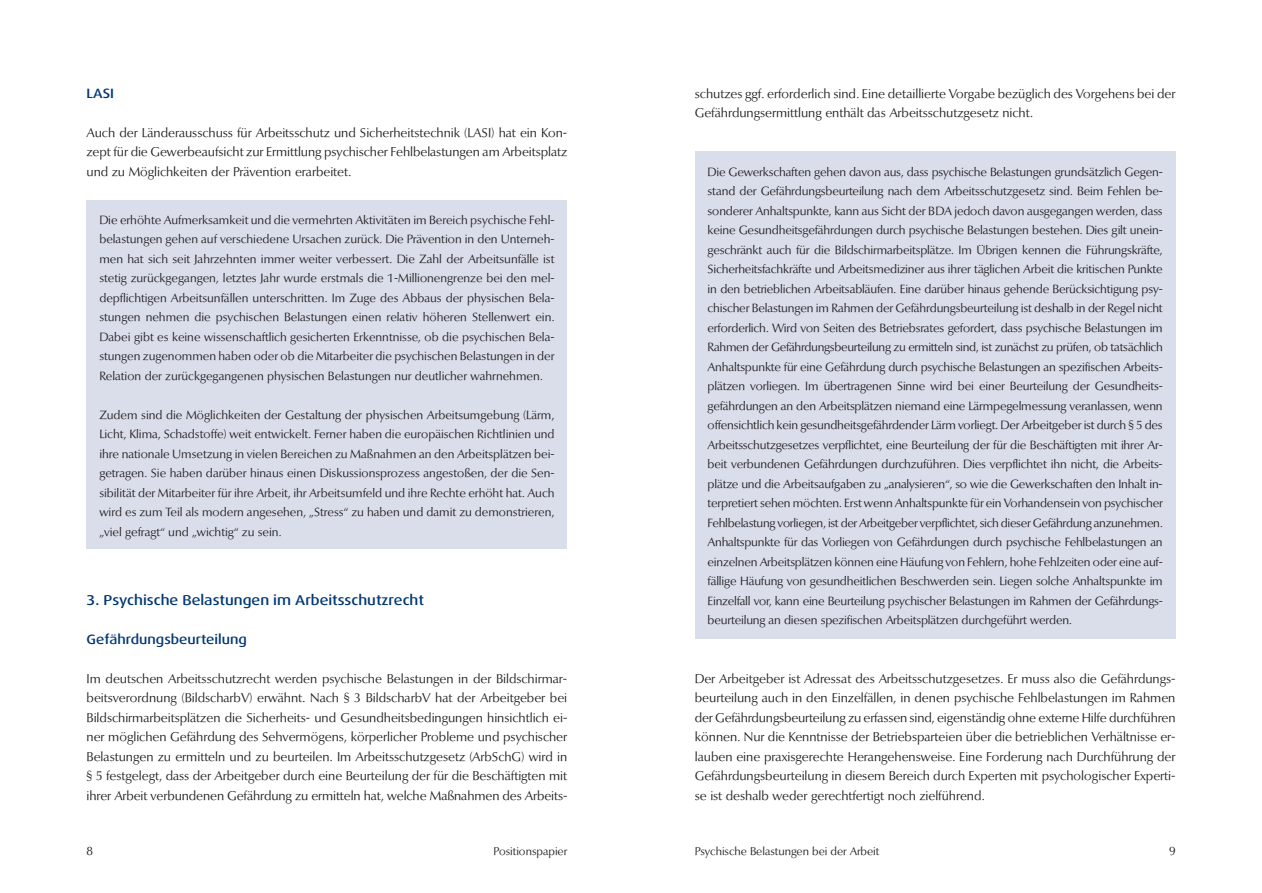
<style>
.page{position:relative;width:1262px;height:893px;background:#fff}
.page>*{position:absolute;margin:0;border:0;box-sizing:border-box;transform-origin:0 0}
.t1{font:500 14.25px "Dax Wide";color:#013775}
.t2{font:500 13.5px "Dax Wide";color:#013775}
.t3{font:12.75px/19.5px "Optima BQ";color:#231f20;text-align:justify}
.t4{font:12px/19.5px "Optima BQ";color:#231f20;text-align:justify}
.t5{font:11.25px "Optima BQ";color:#231f20}
</style>
<div class="page">
<div style="left:87px;top:200px;width:480px;height:348px;background:#dadeeb"></div>
<div style="left:695px;top:152px;width:480px;height:487px;background:#dadeeb"></div>
<p class="t2" style="left:87px;top:87px;width:29px">LASI</p>
<p class="t3" style="left:87px;top:124px;width:482px">Auch der Länderausschuss für Arbeitsschutz und Sicherheitstechnik (LASI) hat ein Kon&shy;zept für die Gewerbeaufsicht zur Ermittlung psychischer Fehlbelastungen am Arbeitsplatz und zu Möglichkeiten der Prävention erarbeitet.</p>
<p class="t4" style="left:99px;top:211px;width:456px">Die erhöhte Aufmerksamkeit und die vermehrten Aktivitäten im Bereich psychische Fehl&shy;belastungen gehen auf verschiedene Ursachen zurück. Die Prävention in den Unterneh&shy;men hat sich seit Jahrzehnten immer weiter verbessert. Die Zahl der Arbeitsunfälle ist stetig zurückgegangen, letztes Jahr wurde erstmals die 1-Millionengrenze bei den mel&shy;depflichtigen Arbeitsunfällen unterschritten. Im Zuge des Abbaus der physischen Bela&shy;stungen nehmen die psychischen Belastungen einen relativ höheren Stellenwert ein.<br>Dabei gibt es keine wissenschaftlich gesicherten Erkenntnisse, ob die psychischen Bela&shy;stungen zugenommen haben oder ob die Mitarbeiter die psychischen Belastungen in der Relation der zurückgegangenen physischen Belastungen nur deutlicher wahrnehmen.</p>
<p class="t4" style="left:99px;top:406px;width:456px">Zudem sind die Möglichkeiten der Gestaltung der physischen Arbeitsumgebung (Lärm, Licht, Klima, Schadstoffe) weit entwickelt. Ferner haben die europäischen Richtlinien und ihre nationale Umsetzung in vielen Bereichen zu Maßnahmen an den Arbeitsplätzen bei&shy;getragen. Sie haben darüber hinaus einen Diskussionsprozess angestoßen, der die Sen&shy;sibilität der Mitarbeiter für ihre Arbeit, ihr Arbeitsumfeld und ihre Rechte erhöht hat. Auch wird es zum Teil als modern angesehen, „Stress“ zu haben und damit zu demonstrieren, „viel gefragt“ und „wichtig“ zu sein.</p>
<p class="t1" style="left:87px;top:593px;width:339px">3. Psychische Belastungen im Arbeitsschutzrecht</p>
<p class="t2" style="left:87px;top:633px;width:162px">Gefährdungsbeurteilung</p>
<p class="t3" style="left:87px;top:670px;width:482px">Im deutschen Arbeitsschutzrecht werden psychische Belastungen in der Bildschirmar&shy;beitsverordnung (BildscharbV) erwähnt. Nach § 3 BildscharbV hat der Arbeitgeber bei Bildschirmarbeitsplätzen die Sicherheits- und Gesundheitsbedingungen hinsichtlich ei&shy;ner möglichen Gefährdung des Sehvermögens, körperlicher Probleme und psychischer Belastungen zu ermitteln und zu beurteilen. Im Arbeitsschutzgesetz (ArbSchG) wird in § 5 festgelegt, dass der Arbeitgeber durch eine Beurteilung der für die Beschäftigten mit ihrer Arbeit verbundenen Gefährdung zu ermitteln hat, welche Maßnahmen des Arbeits-</p>
<p class="t4" style="left:87px;top:842px;width:8px">8</p>
<p class="t5" style="left:493px;top:846px;width:75px">Positionspapier</p>
<p class="t3" style="left:695px;top:85px;width:482px">schutzes ggf. erforderlich sind. Eine detaillierte Vorgabe bezüglich des Vorgehens bei der<br>Gefährdungsermittlung enthält das Arbeitsschutzgesetz nicht.</p>
<p class="t4" style="left:707px;top:163px;width:457px">Die Gewerkschaften gehen davon aus, dass psychische Belastungen grundsätzlich Gegen&shy;stand der Gefährdungsbeurteilung nach dem Arbeitsschutzgesetz sind. Beim Fehlen be&shy;sonderer Anhaltspunkte, kann aus Sicht der BDA jedoch davon ausgegangen werden, dass keine Gesundheitsgefährdungen durch psychische Belastungen bestehen. Dies gilt unein&shy;geschränkt auch für die Bildschirmarbeitsplätze. Im Übrigen kennen die Führungskräfte, Sicherheitsfachkräfte und Arbeitsmediziner aus ihrer täglichen Arbeit die kritischen Punkte in den betrieblichen Arbeitsabläufen. Eine darüber hinaus gehende Berücksichtigung psy&shy;chischer Belastungen im Rahmen der Gefährdungsbeurteilung ist deshalb in der Regel nicht erforderlich. Wird von Seiten des Betriebsrates gefordert, dass psychische Belastungen im Rahmen der Gefährdungsbeurteilung zu ermitteln sind, ist zunächst zu prüfen, ob tatsächlich Anhaltspunkte für eine Gefährdung durch psychische Belastungen an spezifischen Arbeits&shy;plätzen vorliegen. Im übertragenen Sinne wird bei einer Beurteilung der Gesundheits&shy;gefährdungen an den Arbeitsplätzen niemand eine Lärmpegelmessung veranlassen, wenn offensichtlich kein gesundheitsgefährdender Lärm vorliegt. Der Arbeitgeber ist durch § 5 des Arbeitsschutzgesetzes verpflichtet, eine Beurteilung der für die Beschäftigten mit ihrer Ar&shy;beit verbundenen Gefährdungen durchzuführen. Dies verpflichtet ihn nicht, die Arbeits&shy;plätze und die Arbeitsaufgaben zu „analysieren“, so wie die Gewerkschaften den Inhalt in&shy;terpretiert sehen möchten. Erst wenn Anhaltspunkte für ein Vorhandensein von psychischer Fehlbelastung vorliegen, ist der Arbeitgeber verpflichtet, sich dieser Gefährdung anzunehmen.<br>Anhaltspunkte für das Vorliegen von Gefährdungen durch psychische Fehlbelastungen an einzelnen Arbeitsplätzen können eine Häufung von Fehlern, hohe Fehlzeiten oder eine auf&shy;fällige Häufung von gesundheitlichen Beschwerden sein. Liegen solche Anhaltspunkte im Einzelfall vor, kann eine Beurteilung psychischer Belastungen im Rahmen der Gefährdungs&shy;beurteilung an diesen spezifischen Arbeitsplätzen durchgeführt werden.</p>
<p class="t3" style="left:695px;top:670px;width:482px">Der Arbeitgeber ist Adressat des Arbeitsschutzgesetzes. Er muss also die Gefährdungs&shy;beurteilung auch in den Einzelfällen, in denen psychische Fehlbelastungen im Rahmen der Gefährdungsbeurteilung zu erfassen sind, eigenständig ohne externe Hilfe durchführen können. Nur die Kenntnisse der Betriebsparteien über die betrieblichen Verhältnisse er&shy;lauben eine praxisgerechte Herangehensweise. Eine Forderung nach Durchführung der Gefährdungsbeurteilung in diesem Bereich durch Experten mit psychologischer Experti&shy;se ist deshalb weder gerechtfertigt noch zielführend.</p>
<p class="t5" style="left:695px;top:846px;width:186px">Psychische Belastungen bei der Arbeit</p>
<p class="t4" style="left:1169px;top:842px;width:8px">9</p>
</div>
